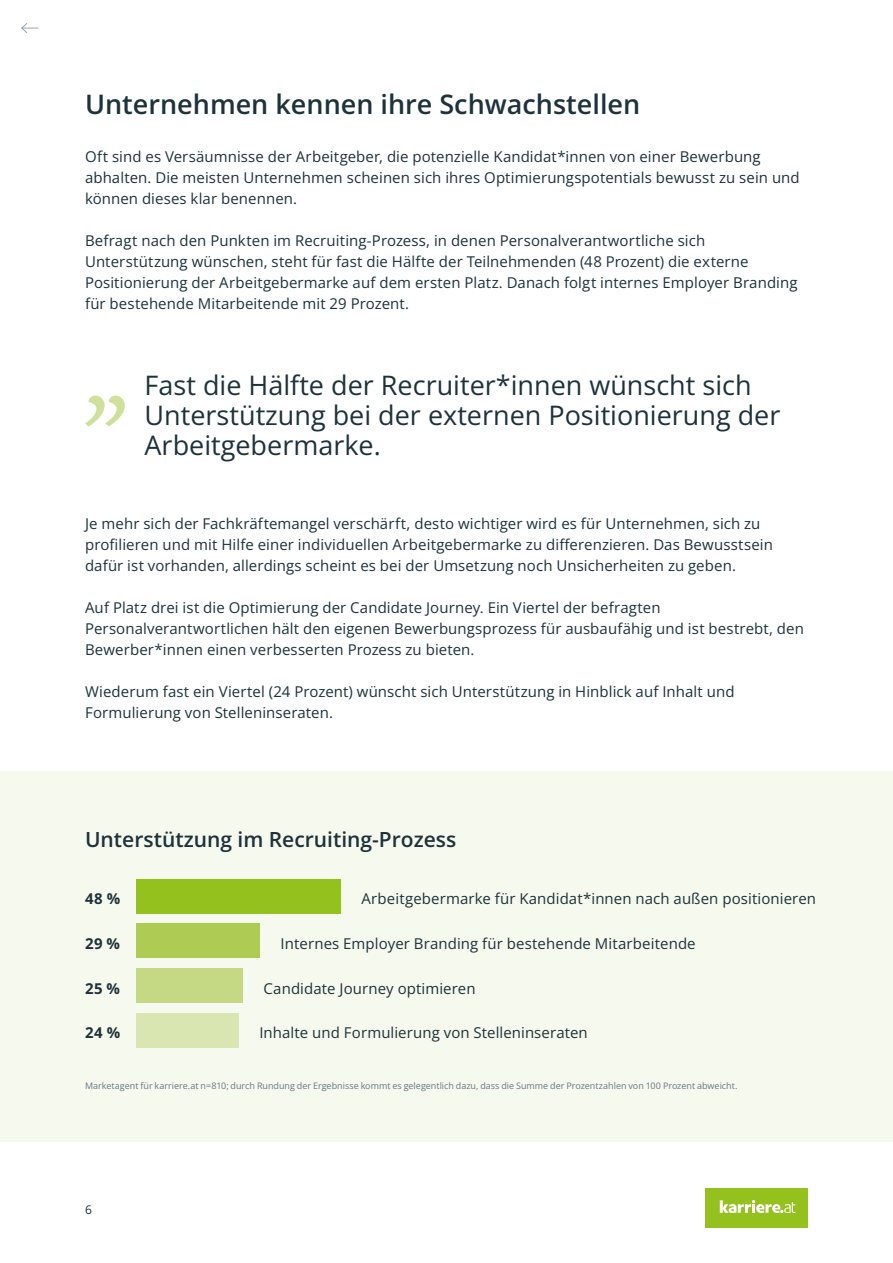
<style>
.page{position:relative;width:893px;height:1263px;background:#fff}
.page>*{position:absolute;margin:0;border:0;box-sizing:border-box;transform-origin:0 0}
.t1{font:27px/30px "Open Sans";color:#1d323a}
.t2{font:600 27px "Open Sans";color:#1d323a}
.t3{font:600 21px "Open Sans";color:#1d323a}
.t4{font:15px/21px "Open Sans";letter-spacing:.005em;color:#1d323a}
.t5{font:700 15px "Open Sans";letter-spacing:.035em;color:#1d323a}
.t6{font:12px "Open Sans";color:#1d323a}
.t7{font:9px "Open Sans";color:#647a84}
</style>
<div class="page">
<svg style="left:85px;top:396px;width:40px;height:30px"></svg>
<div style="left:0;top:771px;width:893px;height:371px;background:#f6f9ed"></div>
<div style="left:137px;top:924px;width:123px;height:34px;background:#aecc53"></div>
<div style="left:137px;top:968px;width:106px;height:34px;background:#c5d984"></div>
<div style="left:137px;top:1013px;width:102px;height:34px;background:#d9e6b1"></div>
<div style="left:137px;top:879px;width:204px;height:34px;background:#95c11f"></div>
<div style="left:706px;top:1188px;width:102px;height:39px;background:#95c11f"></div>
<svg style="left:720px;top:1200px;width:75px;height:13px"></svg>
<svg style="left:21px;top:23px;width:17px;height:10px"></svg>
<h1 class="t2" style="left:85px;top:86px;width:557px">Unternehmen kennen ihre Schwachstellen</h1>
<p class="t4" style="left:85px;top:146px;width:716px">Oft sind es Versäumnisse der Arbeitgeber, die potenzielle Kandidat*innen von einer Bewerbung abhalten. Die meisten Unternehmen scheinen sich ihres Optimierungspotentials bewusst zu sein und können dieses klar benennen.</p>
<p class="t4" style="left:85px;top:230px;width:714px">Befragt nach den Punkten im Recruiting-Prozess, in denen Personalverantwortliche sich Unterstützung wünschen, steht für fast die Hälfte der Teilnehmenden (48 Prozent) die externe Positionierung der Arbeitgebermarke auf dem ersten Platz. Danach folgt internes Employer Branding für bestehende Mitarbeitende mit 29 Prozent.</p>
<h1 class="t1" style="left:145px;top:370px;width:637px">Fast die Hälfte der Recruiter*innen wünscht sich<br>Unterstützung bei der externen Positionierung der<br>Arbeitgebermarke.</h1>
<p class="t4" style="left:85px;top:513px;width:689px">Je mehr sich der Fachkräftemangel verschärft, desto wichtiger wird es für Unternehmen, sich zu profilieren und mit Hilfe einer individuellen Arbeitgebermarke zu differenzieren. Das Bewusstsein dafür ist vorhanden, allerdings scheint es bei der Umsetzung noch Unsicherheiten zu geben.</p>
<p class="t4" style="left:85px;top:597px;width:720px">Auf Platz drei ist die Optimierung der Candidate Journey. Ein Viertel der befragten<br>Personalverantwortlichen hält den eigenen Bewerbungsprozess für ausbaufähig und ist bestrebt, den<br>Bewerber*innen einen verbesserten Prozess zu bieten.</p>
<p class="t4" style="left:85px;top:681px;width:651px">Wiederum fast ein Viertel (24 Prozent) wünscht sich Unterstützung in Hinblick auf Inhalt und<br>Formulierung von Stelleninseraten.</p>
<h2 class="t3" style="left:85px;top:825px;width:373px">Unterstützung im Recruiting-Prozess</h2>
<p class="t5" style="left:85px;top:888px;width:37px">48 %</p>
<p class="t4" style="left:361px;top:888px;width:456px">Arbeitgebermarke für Kandidat*innen nach außen positionieren</p>
<p class="t5" style="left:85px;top:933px;width:36px">29 %</p>
<p class="t4" style="left:281px;top:932px;width:417px">Internes Employer Branding für bestehende Mitarbeitende</p>
<p class="t5" style="left:85px;top:977px;width:37px">25 %</p>
<p class="t4" style="left:264px;top:977px;width:213px">Candidate Journey optimieren</p>
<p class="t5" style="left:85px;top:1022px;width:37px">24 %</p>
<p class="t4" style="left:259px;top:1022px;width:330px">Inhalte und Formulierung von Stelleninseraten</p>
<p class="t7" style="left:85px;top:1079px;width:654px">Marketagent für karriere.at n=810; durch Rundung der Ergebnisse kommt es gelegentlich dazu, dass die Summe der Prozentzahlen von 100 Prozent abweicht.</p>
<p class="t6" style="left:85px;top:1201px;width:8px">6</p>
</div>
